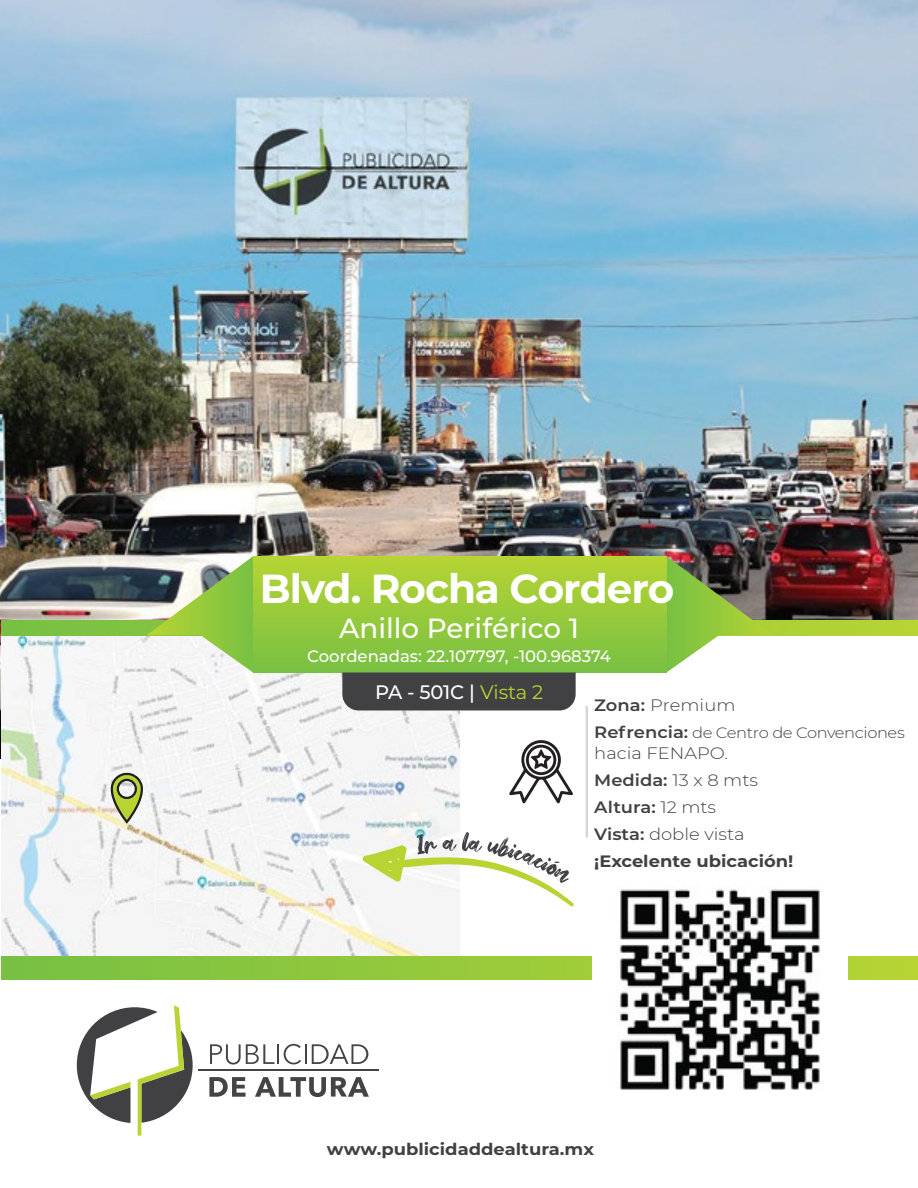
<style>
.page{position:relative;width:918px;height:1188px;background:#fff}
.page>*{position:absolute;margin:0;border:0;box-sizing:border-box;transform-origin:0 0}
.t1{font:700 40.5px "Montserrat";letter-spacing:-.025em;color:#fff}
.t2{font:500 27.75px "Montserrat";color:#fff}
.t3{font:500 19.5px "Montserrat";letter-spacing:-.01em;color:#fff}
.t4{font:300 16.5px/27px "Montserrat";color:#414042;scale:1.09 1}
.t5{font:500 16.5px "Montserrat";color:#fff}
.t6{font:700 16.5px "Montserrat";color:#414042;scale:1.09 1}
.t7{font:300 15px "Montserrat";letter-spacing:-.025em;color:#414042;scale:1.09 1}
.s1{font-weight:600}
.s2{font-weight:600;font-size:16.5px}
.s3{font-weight:700}
.s4{font-weight:400;color:#b8d433}
</style>
<div class="page">
<svg style="left:77px;top:1005px;width:116px;height:131px"></svg>
<svg style="left:209px;top:1077px;width:37px;height:20px"></svg>
<svg style="left:255px;top:1077px;width:114px;height:20px"></svg>
<svg style="left:210px;top:1044px;width:65px;height:21px"></svg>
<hr style="left:277px;top:1044px;width:2px;height:20px;background:#444">
<hr style="left:305px;top:1044px;width:2px;height:20px;background:#444">
<svg style="left:284px;top:1044px;width:17px;height:20px"></svg>
<svg style="left:312px;top:1044px;width:56px;height:20px"></svg>
<hr style="left:198px;top:1070px;width:181px;height:1px;background:#444">
<img style="left:0;top:0;width:918px;height:759px">
<div style="left:2px;top:621px;width:916px;height:358px;background:#fff"></div>
<img style="left:2px;top:635px;width:458px;height:321px">
<svg style="left:110px;top:771px;width:35px;height:54px"></svg>
<svg style="left:2px;top:956px;width:916px;height:23px"></svg>
<svg style="left:362px;top:832px;width:212px;height:76px"></svg>
<img style="left:592px;top:889px;width:255px;height:201px">
<hr style="left:586px;top:706px;width:2px;height:132px;background:#d2d3d4">
<svg style="left:509px;top:740px;width:64px;height:63px"></svg>
<svg style="left:2px;top:621px;width:916px;height:14px"></svg>
<svg style="left:146px;top:556px;width:107px;height:117px"></svg>
<svg style="left:666px;top:556px;width:107px;height:117px"></svg>
<div style="left:253px;top:556px;width:413px;height:117px;background:linear-gradient(to bottom,#b7d433,#77c043)"></div>
<div style="left:342px;top:672px;width:234px;height:38px;background:#414042"></div>
<h1 class="t1" style="left:260px;top:560px;width:416px">Blvd. Rocha Cordero</h1>
<h2 class="t2" style="left:339px;top:609px;width:241px">Anillo Periférico 1</h2>
<p class="t5" style="left:307px;top:645px;width:305px">Coordenadas: 22.107797, -100.968374</p>
<p class="t4" style="left:594px;top:691px;width:131px"><span class="s1">Zona:</span> Premium</p>
<p class="t7" style="left:594px;top:722px;width:286px"><span class="s2">Refrencia:</span> de Centro de Convenciones</p>
<p class="t4" style="left:594px;top:739px;width:184px">hacia FENAPO.<br><span class="s1">Medida:</span> 13 x 8 mts<br><span class="s1">Altura:</span> 12 mts<br><span class="s1">Vista:</span> doble vista <span class="s3">¡Excelente ubicación!</span></p>
<p class="t3" style="left:375px;top:679px;width:170px">PA - 501C | <span class="s4">Vista 2</span></p>
<p class="t6" style="left:327px;top:1138px;width:247px">www.publicidaddealtura.mx</p>
</div>
